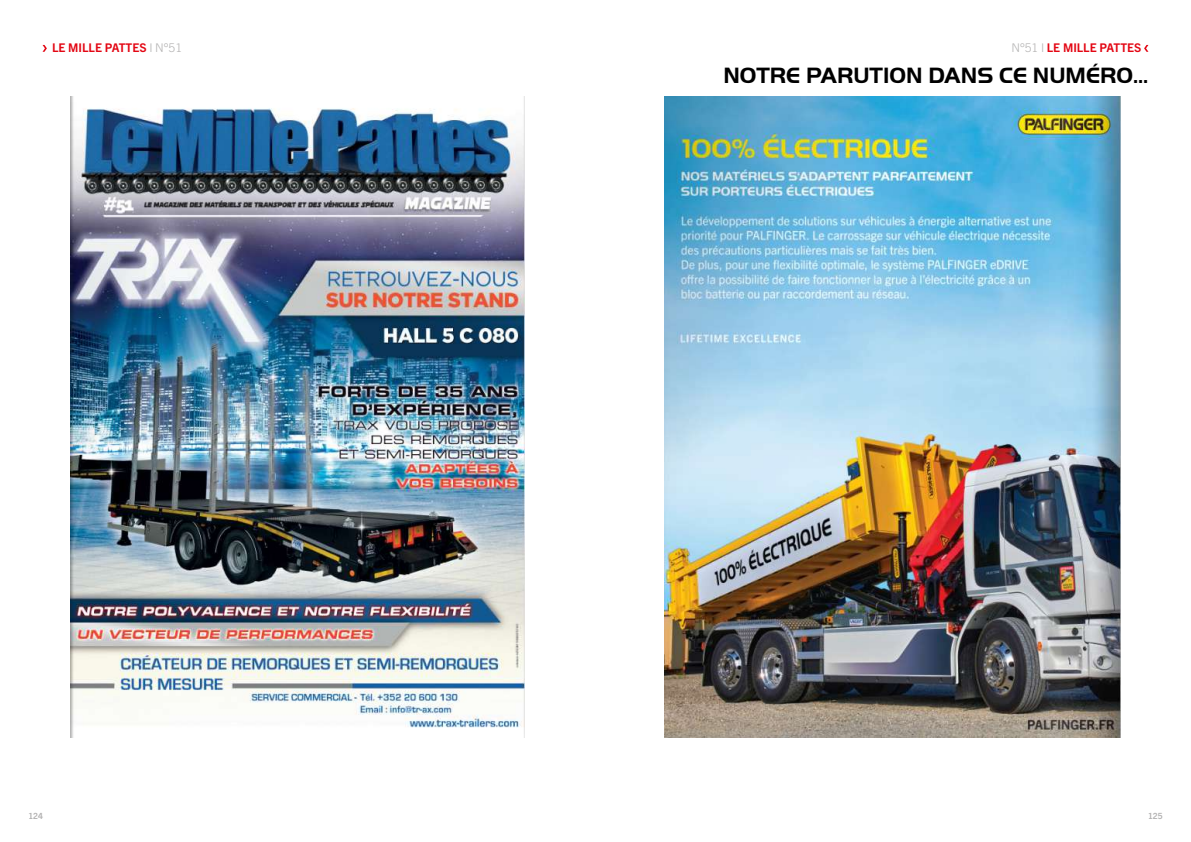
<style>
.page{position:relative;width:1191px;height:842px;background:#fff}
.page>*{position:absolute;margin:0;border:0;box-sizing:border-box;transform-origin:0 0}
.t1{font:700 23px "Palfinger Handel Gothic";color:#000}
.t2{font:700 12px "Trade Gothic Next LT Pro";color:#e30613}
.t3{font:700 8.5px "Trade Gothic Next LT Pro";color:#b3b2b2}
.s1{font-weight:300;color:#b3b2b2}
</style>
<div class="page">
<img style="left:70px;top:96px;width:454px;height:642px">
<img style="left:664px;top:96px;width:457px;height:642px">
<svg style="left:43px;top:45px;width:4px;height:7px"></svg>
<svg style="left:1144px;top:45px;width:4px;height:7px"></svg>
<p class="t2" style="left:52px;top:39px;width:131px">LE MILLE PATTES <span class="s1">I N°51</span></p>
<p class="t2" style="left:1011px;top:39px;width:131px"><span class="s1">N°51 I</span> LE MILLE PATTES</p>
<h1 class="t1" style="left:723px;top:62px;width:426px">NOTRE PARUTION DANS CE NUMÉRO...</h1>
<p class="t3" style="left:28px;top:810px;width:16px">124</p>
<p class="t3" style="left:1148px;top:810px;width:16px">125</p>
</div>
